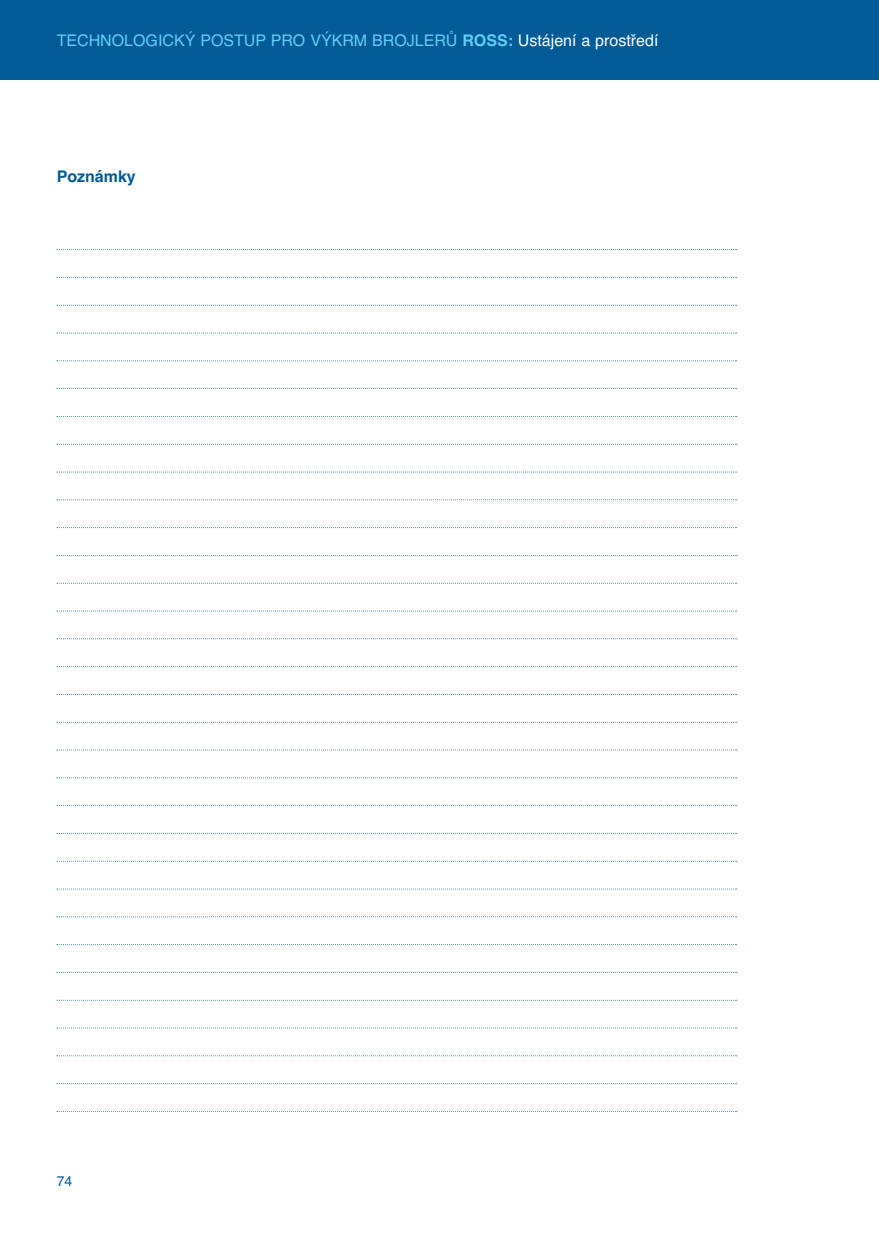
<style>
.page{position:relative;width:879px;height:1248px;background:#fff}
.page>*{position:absolute;margin:0;border:0;box-sizing:border-box;transform-origin:0 0}
.t1{font:16px "Helvetica";color:#62cdf5}
.t2{font:700 16px "Helvetica";color:#005b97}
.t3{font:14px "Helvetica";color:#005b97}
.s1{font-weight:700}
.s2{color:#fff}
</style>
<div class="page">
<div style="left:0;top:0;width:879px;height:79px;background:#005b97"></div>
<svg style="left:57px;top:249px;width:680px;height:1px"></svg>
<svg style="left:57px;top:277px;width:680px;height:1px"></svg>
<svg style="left:57px;top:305px;width:680px;height:1px"></svg>
<svg style="left:57px;top:332px;width:680px;height:1px"></svg>
<svg style="left:57px;top:360px;width:680px;height:1px"></svg>
<svg style="left:57px;top:388px;width:680px;height:1px"></svg>
<svg style="left:57px;top:416px;width:680px;height:1px"></svg>
<svg style="left:57px;top:443px;width:680px;height:1px"></svg>
<svg style="left:57px;top:471px;width:680px;height:1px"></svg>
<svg style="left:57px;top:499px;width:680px;height:1px"></svg>
<svg style="left:57px;top:527px;width:680px;height:1px"></svg>
<svg style="left:57px;top:555px;width:680px;height:1px"></svg>
<svg style="left:57px;top:582px;width:680px;height:1px"></svg>
<svg style="left:57px;top:610px;width:680px;height:1px"></svg>
<svg style="left:57px;top:638px;width:680px;height:1px"></svg>
<svg style="left:57px;top:666px;width:680px;height:1px"></svg>
<svg style="left:57px;top:694px;width:680px;height:1px"></svg>
<svg style="left:57px;top:721px;width:680px;height:1px"></svg>
<svg style="left:57px;top:749px;width:680px;height:1px"></svg>
<svg style="left:57px;top:777px;width:680px;height:1px"></svg>
<svg style="left:57px;top:805px;width:680px;height:1px"></svg>
<svg style="left:57px;top:860px;width:680px;height:1px"></svg>
<svg style="left:57px;top:888px;width:680px;height:1px"></svg>
<svg style="left:57px;top:916px;width:680px;height:1px"></svg>
<svg style="left:57px;top:944px;width:680px;height:1px"></svg>
<svg style="left:57px;top:999px;width:680px;height:1px"></svg>
<svg style="left:57px;top:1027px;width:680px;height:1px"></svg>
<svg style="left:57px;top:1055px;width:680px;height:1px"></svg>
<p class="t1" style="left:57px;top:31px;width:603px">TECHNOLOGICKÝ POSTUP PRO VÝKRM BROJLERŮ <span class="s1">ROSS:</span> <span class="s2">Ustájení a prostředí</span></p>
<p class="t2" style="left:57px;top:167px;width:81px">Poznámky</p>
<p class="t3" style="left:57px;top:1172px;width:17px">74</p>
</div>
